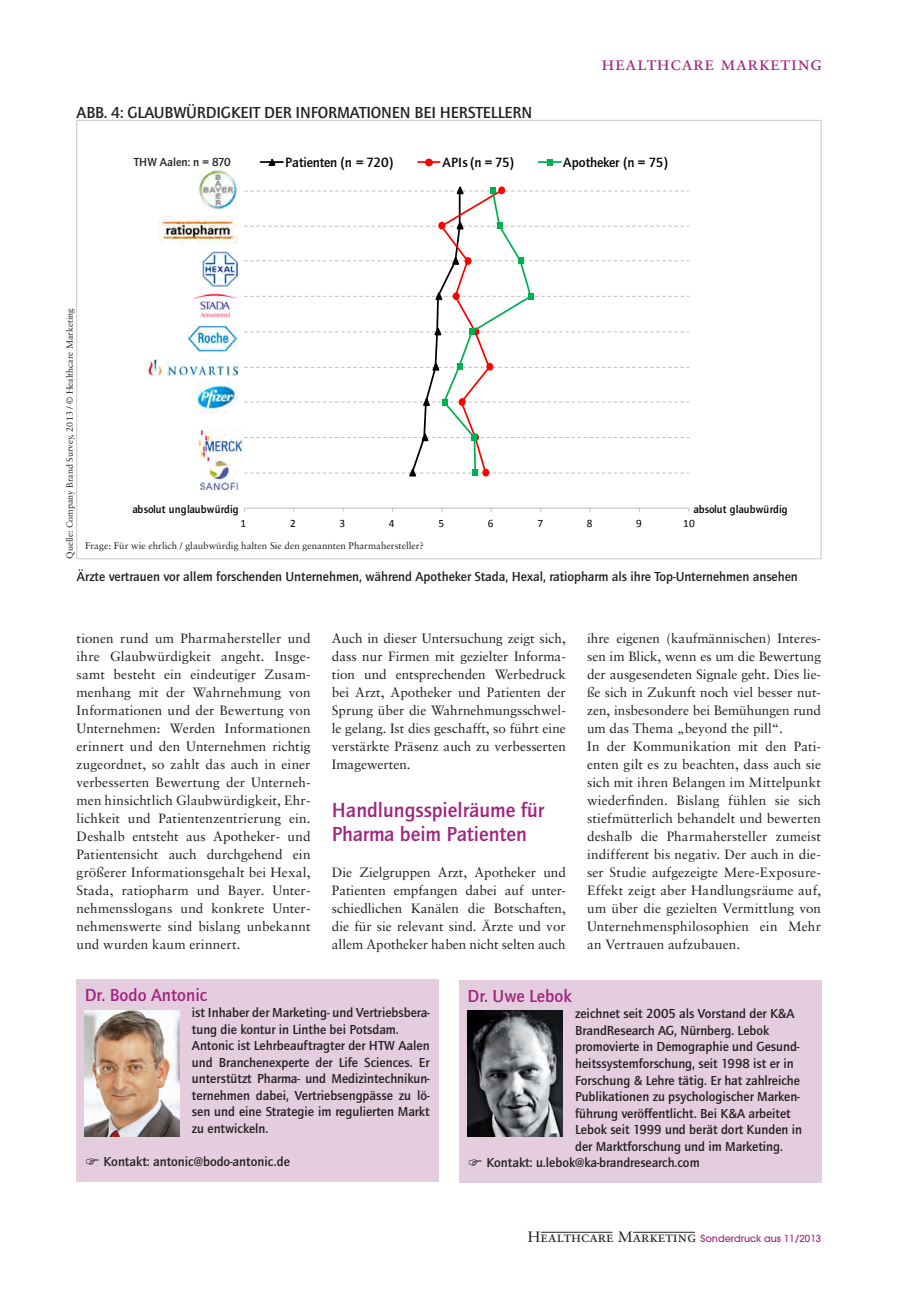
<style>
.page{position:relative;width:919px;height:1289px;background:#fff}
.page>*{position:absolute;margin:0;border:0;box-sizing:border-box;transform-origin:0 0}
.t1{font:500 21px/24px "Quay Sans ITC Std";color:#a22380}
.t2{font:19.5px "Sabon Roman SC";letter-spacing:.025em;color:#a22380}
.t3{font:500 18px "Quay Sans ITC Std";color:#a22380}
.t4{font:500 16.5px "Quay Sans ITC Std";letter-spacing:-.01em;color:#231f20}
.t5{font:500 13.8px "Quay Sans ITC Std";letter-spacing:-.015em;color:#000}
.t6{font:13.5px/18px "Sabon";color:#231f20;text-align:justify}
.t7{font:500 13.5px/16.5px "Quay Sans ITC Std";color:#231f20}
.t8{font:500 12px "Quay Sans ITC Std";color:#231f20}
.t9{font:500 11.25px "Quay Sans ITC Std";letter-spacing:.02em;color:#000}
.t10{font:11.25px "Calibri";color:#000}
.t11{font:9.75px "Sabon";color:#231f20}
.t12{font:500 9.75px "Avant Garde";color:#a22380}
.t13{font:9px "Sabon";color:#231f20}
.s1{font-family:"Sabon Roman SC";font-weight:400;font-size:15px;color:#231f20}
</style>
<div class="page">
<hr style="left:541px;top:1231px;width:71px;height:1px;background:#231f20">
<hr style="left:633px;top:1231px;width:62px;height:1px;background:#231f20">
<div style="left:76px;top:979px;width:362px;height:203px;background:#e4cdde"></div>
<img style="left:84px;top:1010px;width:95px;height:126px">
<div style="left:459px;top:980px;width:362px;height:203px;background:#e4cdde"></div>
<img style="left:467px;top:1010px;width:95px;height:126px">
<hr style="left:244px;top:507px;width:444px;height:1px;background:#bfbfbf">
<svg style="left:244px;top:186px;width:445px;height:291px"></svg>
<hr style="left:260px;top:161px;width:23px;height:2px;background:#000">
<svg style="left:269px;top:158px;width:8px;height:8px"></svg>
<hr style="left:418px;top:161px;width:21px;height:2px;background:#f00">
<div style="left:425px;top:159px;width:8px;height:7px;border:2px solid #f00;border-radius:50%"></div>
<hr style="left:538px;top:161px;width:23px;height:2px;background:#00b050">
<svg style="left:544px;top:159px;width:10px;height:7px"></svg>
<img style="left:198px;top:169px;width:39px;height:40px">
<img style="left:158px;top:217px;width:79px;height:27px">
<img style="left:203px;top:251px;width:34px;height:35px">
<img style="left:192px;top:294px;width:45px;height:23px">
<img style="left:188px;top:325px;width:49px;height:27px">
<img style="left:149px;top:360px;width:88px;height:15px">
<img style="left:193px;top:382px;width:44px;height:32px">
<img style="left:198px;top:430px;width:44px;height:32px">
<img style="left:201px;top:461px;width:36px;height:28px">
<p class="t4" style="left:77px;top:103px;width:315px">Abb. 4: Glau bwürdigkeit der In formationen</p>
<p class="t4" style="left:414px;top:103px;width:117px">bei herstellern</p>
<h2 class="t2" style="left:601px;top:52px;width:222px">healthcare marketing</h2>
<p class="t8" style="left:134px;top:155px;width:98px">THW Aalen: n = 870</p>
<p class="t5" style="left:285px;top:154px;width:110px">Patienten (n = 720)</p>
<p class="t5" style="left:442px;top:154px;width:73px">API s (n = 75)</p>
<p class="t5" style="left:563px;top:154px;width:106px">Apotheker (n = 75)</p>
<p class="t13" style="left:64px;top:558px;width:252px;rotate:-90deg">Quelle: Company Brand Survey, 2013 / © Healthcare Marketing</p>
<p class="t9" style="left:132px;top:502px;width:108px">absolut unglaubwürdig</p>
<p class="t9" style="left:693px;top:502px;width:96px">absolut glaubwürdig</p>
<p class="t11" style="left:85px;top:539px;width:340px">Frage: Für wie ehrlich / glaubwürdig halten Sie den genannten Pharmahersteller?</p>
<p class="t10" style="left:240px;top:516px;width:7px">1</p>
<p class="t10" style="left:290px;top:516px;width:7px">2</p>
<p class="t10" style="left:339px;top:516px;width:7px">3</p>
<p class="t10" style="left:389px;top:516px;width:7px">4</p>
<p class="t10" style="left:438px;top:516px;width:7px">5</p>
<p class="t10" style="left:488px;top:516px;width:7px">6</p>
<p class="t10" style="left:537px;top:516px;width:7px">7</p>
<p class="t10" style="left:586px;top:516px;width:7px">8</p>
<p class="t10" style="left:636px;top:516px;width:7px">9</p>
<p class="t10" style="left:683px;top:516px;width:13px">10</p>
<p class="t7" style="left:77px;top:568px;width:722px">Ärzte vertrauen vor allem forschenden Unternehmen, während Apotheker Stada, Hexal, ratiopharm als ihre Top-Unternehmen ansehen</p>
<p class="t6" style="left:77px;top:629px;width:235px">tionen rund um Pharmahersteller und ihre Glaubwürdigkeit angeht. Insge&shy;samt besteht ein eindeutiger Zusam&shy;menhang mit der Wahrnehmung von Informationen und der Bewertung von Unternehmen: Werden Informationen erinnert und den Unternehmen richtig zugeordnet, so zahlt das auch in einer verbesserten Bewertung der Unterneh&shy;men hinsichtlich Glaubwürdigkeit, Ehr&shy;lichkeit und Patientenzentrierung ein.<br>Deshalb entsteht aus Apotheker- und Patientensicht auch durchgehend ein größerer Informationsgehalt bei Hexal, Stada, ratiopharm und Bayer. Unter&shy;nehmensslogans und konkrete Unter&shy;nehmenswerte sind bislang unbekannt und wurden kaum erinnert.</p>
<p class="t6" style="left:332px;top:629px;width:235px">Auch in dieser Untersuchung zeigt sich, dass nur Firmen mit gezielter Informa&shy;tion und entsprechenden Werbedruck bei Arzt, Apotheker und Patienten der Sprung über die Wahrnehmungsschwel&shy;le gelang. Ist dies geschafft, so führt eine verstärkte Präsenz auch zu verbesserten Imagewerten.</p>
<h1 class="t1" style="left:332px;top:797px;width:214px">Handlungsspielräume für<br>Pharma beim Patienten</h1>
<p class="t6" style="left:332px;top:863px;width:235px">Die Zielgruppen Arzt, Apotheker und Patienten empfangen dabei auf unter&shy;schiedlichen Kanälen die Botschaften, die für sie relevant sind. Ärzte und vor allem Apotheker haben nicht selten auch</p>
<p class="t6" style="left:587px;top:629px;width:235px;text-align:left">ihre eigenen (kaufmännischen) Interes&shy;sen im Blick, wenn es um die Bewertung der ausgesendeten Signale geht. Dies lie&shy;ße sich in Zukunft noch viel besser nut&shy;zen, insbesondere bei Bemühungen rund um das Thema „beyond the pill“.<br>In der Kommunikation mit den Pati&shy;enten gilt es zu beachten, dass auch sie sich mit ihren Belangen im Mittelpunkt wiederfinden. Bislang fühlen sie sich stiefmütterlich behandelt und bewerten deshalb die Pharmahersteller zumeist indifferent bis negativ. Der auch in die&shy;ser Studie aufgezeigte Mere-Exposure-Effekt zeigt aber Handlungsräume auf, um über die gezielten Vermittlung von Unternehmensphilosophien ein Mehr an Vertrauen aufzubauen.</p>
<h3 class="t3" style="left:85px;top:984px;width:124px">Dr. Bodo Antonic</h3>
<p class="t7" style="left:192px;top:1004px;width:239px">ist I nhaber der Marketing- und Vertriebsbera&shy;tung die kontur in Linthe bei Potsdam.<br>Antonic ist Lehrbeauftragter der HTW Aalen und Branchenexperte der Life Sciences. Er unterstützt Pharma- und Medizintechnikun&shy;ternehmen dabei, Vertriebsengpässe zu lö&shy;sen und eine Strategie im regulierten Markt zu entwickeln.</p>
<p class="t7" style="left:104px;top:1153px;width:188px">Kontakt: antonic@bodo-antonic.de</p>
<h3 class="t3" style="left:467px;top:985px;width:106px">Dr. Uwe Lebok</h3>
<p class="t7" style="left:575px;top:1005px;width:221px">zeichnet seit 2005 als Vorstand der K&amp;A</p>
<p class="t7" style="left:575px;top:1022px;width:196px">BrandResearch AG, Nürnberg. Lebok</p>
<p class="t7" style="left:575px;top:1038px;width:226px">promovierte in Demographie und Gesund-</p>
<p class="t7" style="left:575px;top:1055px;width:220px">heitssystemforschung, seit 1998 ist er in</p>
<p class="t7" style="left:575px;top:1071px;width:226px">Forschung &amp; Lehre tätig. Er hat zahlreiche</p>
<p class="t7" style="left:575px;top:1088px;width:226px">Publikationen zu psychologischer Marken-</p>
<p class="t7" style="left:575px;top:1104px;width:217px">führung veröffentlicht. Bei K&amp;A arbeitet</p>
<p class="t7" style="left:575px;top:1121px;width:228px">Lebok seit 1999 und berät dort Kunden in</p>
<p class="t7" style="left:575px;top:1137px;width:209px">der Marktforschung und im Marketing.</p>
<p class="t7" style="left:486px;top:1154px;width:215px">Kontakt: u.lebok@ka-brandresearch.com</p>
<p class="t12" style="left:528px;top:1232px;width:295px"><span class="s1">Healthcare Marketing</span> Sonderdruck aus 11/2013</p>
</div>
